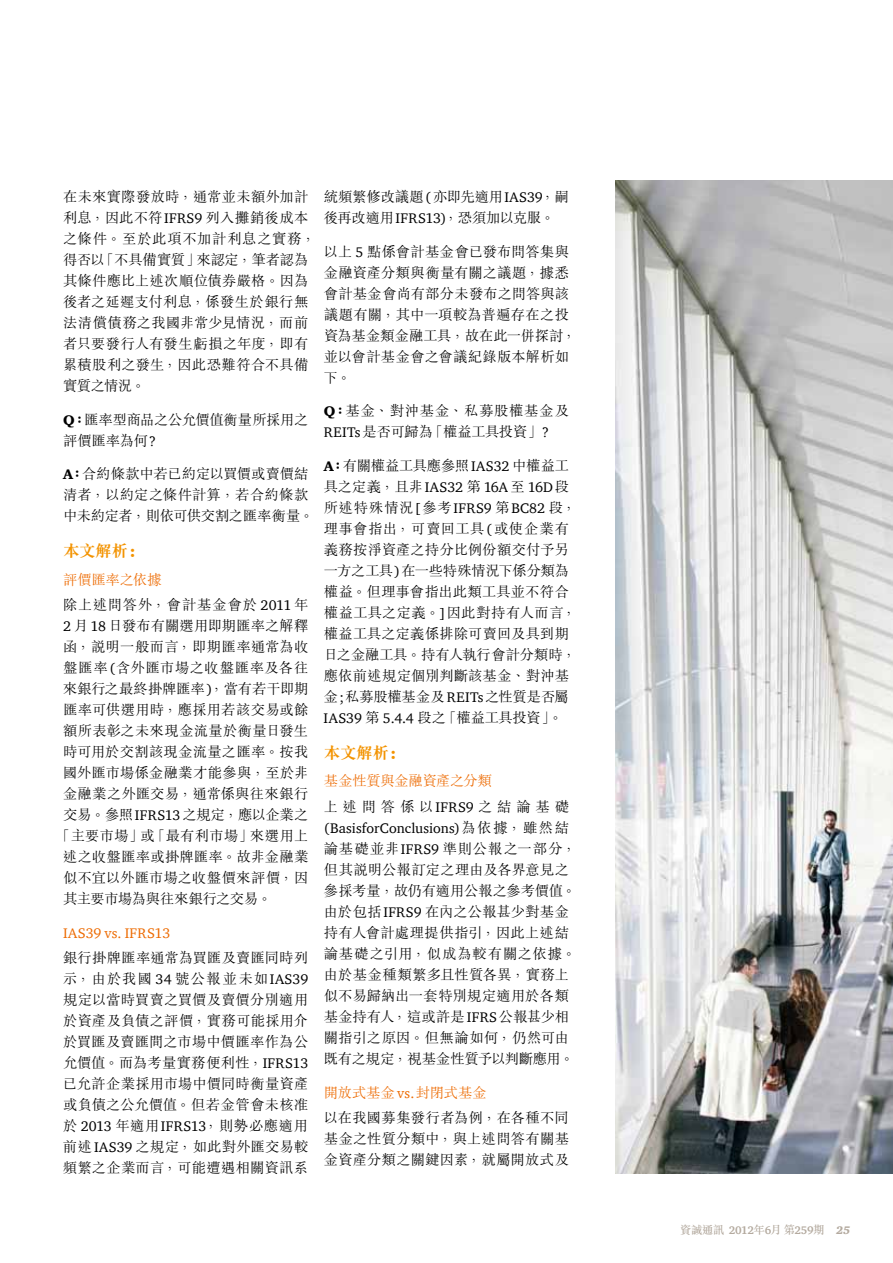
<style>
.page{position:relative;width:893px;height:1263px;background:#fff}
.page>*{position:absolute;margin:0;border:0;box-sizing:border-box;transform-origin:0 0}
.t1{font:700 16.5px "M Sung HK";letter-spacing:-.025em;color:#f39300}
.t2{font:300 14.25px/21px "M Sung HK";letter-spacing:.015em;color:#000}
.t3{font:300 14.25px/21px "M Sung HK";letter-spacing:-.005em;color:#000}
.t4{font:300 14.25px/21px "M Sung HK";letter-spacing:-.01em;color:#000}
.t5{font:14.25px "ITC Charter Com";color:#000}
.t6{font:300 14.25px/25.2px "M Sung HK";letter-spacing:.045em;color:#000}
.t7{font:300 14.25px/21px "M Sung HK";letter-spacing:-.025em;color:#000}
.t8{font:300 14.25px/21px "M Sung HK";letter-spacing:.035em;color:#000}
.t9{font:300 14.25px/25.2px "M Sung HK";letter-spacing:.005em;color:#ed6a00}
.t10{font:300 14.25px "M Sung HK";letter-spacing:-.015em;color:#000}
.t11{font:14.25px "ITC Charter Com";letter-spacing:.02em;color:#ed6a00}
.t12{font:500 11.25px "M Sung HK";letter-spacing:-.015em;color:#b4aa9f}
.s1{font-family:"ITC Charter Com";font-weight:400}
.s2{font-family:"ITC Charter Com";font-weight:900}
.s3{font-weight:800}
.s4{color:#ed6a00}
.s5{font-family:"M Sung HK";font-weight:300}
.s6{color:#000}
.s7{font-family:"ITC Charter Com";font-weight:400;color:#000}
.s8{font-family:"ITC Charter Com";font-weight:400;color:#ed6a00}
.s9{font-family:"ITC Charter Com";font-weight:700}
.s10{font-family:"ITC Charter Com";font-weight:900;font-style:italic}
</style>
<div class="page">
<img style="left:616px;top:181px;width:277px;height:993px">
<p class="t2" style="left:63px;top:185px;width:254px">在未來實際發放時，通常並未額外加計利息，因此不符<span class="s1">IFRS9</span> 列入攤銷後成本之條件。至於此項不加計利息之實務，得否以「不具備實質」來認定，筆者認為其條件應比上述次順位債券嚴格。因為後者之延遲支付利息，係發生於銀行無法清償債務之我國非常少見情況，而前者只要發行人有發生虧損之年度，即有累積股利之發生，因此恐難符合不具備實質之情況。</p>
<p class="t7" style="left:63px;top:408px;width:247px"><span class="s2">Q</span><span class="s3">：</span>匯率型商品之公允價值衡量所採用之評價匯率為何<span class="s1">?</span></p>
<p class="t3" style="left:63px;top:463px;width:252px"><span class="s2">A</span><span class="s3">：</span>合約條款中若已約定以買價或賣價結清者，以約定之條件計算，若合約條款中未約定者，則依可供交割之匯率衡量。</p>
<p class="t1" style="left:63px;top:540px;width:74px">本文解析<span class="s2">:</span></p>
<p class="t6" style="left:63px;top:566px;width:247px"><span class="s4">評價匯率之依據<br></span>除上述問答外，會計基金會於 <span class="s1">2011</span>年</p>
<p class="t2" style="left:63px;top:614px;width:247px"><span class="s1">2</span> 月<span class="s1">18</span> 日發布有關選用即期匯率之解釋</p>
<p class="t2" style="left:63px;top:635px;width:247px">函，說明一般而言，即期匯率通常為收</p>
<p class="t6" style="left:63px;top:654px;width:247px">盤匯率<span class="s1">(</span>含外匯市場之收盤匯率及各往</p>
<p class="t4" style="left:63px;top:677px;width:247px">來銀行之最終掛牌匯率<span class="s1">)</span>，當有若干即期</p>
<p class="t2" style="left:63px;top:698px;width:247px">匯率可供選用時，應採用若該交易或餘</p>
<p class="t2" style="left:63px;top:719px;width:247px">額所表彰之未來現金流量於衡量日發生</p>
<p class="t2" style="left:63px;top:740px;width:247px">時可用於交割該現金流量之匯率。按我</p>
<p class="t2" style="left:63px;top:761px;width:247px">國外匯市場係金融業才能參與，至於非</p>
<p class="t2" style="left:63px;top:782px;width:247px">金融業之外匯交易，通常係與往來銀行</p>
<p class="t3" style="left:63px;top:803px;width:247px">交易。參照<span class="s1">IFRS13</span>之規定，應以企業之</p>
<p class="t2" style="left:56px;top:824px;width:254px">「主要市場」或「最有利市場」來選用上</p>
<p class="t2" style="left:63px;top:845px;width:247px">述之收盤匯率或掛牌匯率。故非金融業</p>
<p class="t2" style="left:63px;top:866px;width:247px">似不宜以外匯市場之收盤價來評價，因</p>
<p class="t7" style="left:63px;top:888px;width:210px">其主要市場為與往來銀行之交易。</p>
<p class="t11" style="left:63px;top:924px;width:109px">IAS39 vs. IFRS13</p>
<p class="t2" style="left:63px;top:947px;width:247px;text-align:justify">銀行掛牌匯率通常為買匯及賣匯同時列示，由於我國 <span class="s1">34</span> 號公報並未如<span class="s1">IAS39</span>規定以當時買賣之買價及賣價分別適用於資產及負債之評價，實務可能採用介於買匯及賣匯間之市場中價匯率作為公允價值。而為考量實務便利性，<span class="s1">IFRS13</span>已允許企業採用市場中價同時衡量資產或負債之公允價值。但若金管會未核准於 <span class="s1">2013</span> 年適用<span class="s1">IFRS13</span>，則勢必應適用前述<span class="s1">IAS39</span> 之規定，如此對外匯交易較頻繁之企業而言，可能遭遇相關資訊系</p>
<p class="t4" style="left:324px;top:186px;width:247px">統頻繁修改議題<span class="s1">(</span>亦即先適用<span class="s1">IAS39</span>，嗣後再改適用<span class="s1">IFRS13)</span>，恐須加以克服。</p>
<p class="t2" style="left:324px;top:240px;width:254px">以上 <span class="s1">5</span> 點係會計基金會已發布問答集與金融資產分類與衡量有關之議題，據悉會計基金會尚有部分未發布之問答與該議題有關，其中一項較為普遍存在之投資為基金類金融工具，故在此一併探討，並以會計基金會之會議紀錄版本解析如下。</p>
<p class="t8" style="left:324px;top:400px;width:247px"><span class="s2">Q</span><span class="s3">：</span>基金、對沖基金、私募股權基金及<br><span class="s1">REITs</span>是否可歸為「權益工具投資」<span class="s1">?</span></p>
<p class="t10" style="left:324px;top:456px;width:247px"><span class="s2">A</span><span class="s3">：</span>有關權益工具應參照<span class="s1">IAS32</span> 中權益工</p>
<p class="t5" style="left:324px;top:478px;width:247px"><span class="s5">具之定義，且非</span>IAS32 <span class="s5">第</span> 16A<span class="s5">至</span> 16D<span class="s5">段</span></p>
<p class="t2" style="left:324px;top:497px;width:254px">所述特殊情況<span class="s1">[</span>參考<span class="s1">IFRS9</span> 第<span class="s1">BC82</span> 段，理事會指出，可賣回工具<span class="s1">(</span>或使企業有義務按淨資產之持分比例份額交付予另一方之工具<span class="s1">)</span>在一些特殊情況下係分類為權益。但理事會指出此類工具並不符合權益工具之定義。<span class="s1">]</span>因此對持有人而言，權益工具之定義係排除可賣回及具到期日之金融工具。持有人執行會計分類時，應依前述規定個別判斷該基金、對沖基金<span class="s1">;</span>私募股權基金及<span class="s1">REITs</span>之性質是否屬<br><span class="s1">IAS39</span> 第 <span class="s1">5.4.4</span> 段之「權益工具投資」。</p>
<p class="t1" style="left:324px;top:741px;width:74px">本文解析<span class="s2">:</span></p>
<p class="t9" style="left:324px;top:768px;width:247px">基金性質與金融資產之分類<br><span class="s6">上述問答係以</span><span class="s7">IFRS9</span><span class="s6">之結論基礎</span></p>
<p class="t5" style="left:324px;top:819px;width:247px">(BasisforConclusions)<span class="s5">為依據，雖然結</span></p>
<p class="t2" style="left:324px;top:837px;width:254px">論基礎並非<span class="s1">IFRS9</span> 準則公報之一部分，但其說明公報訂定之理由及各界意見之參採考量，故仍有適用公報之參考價值。由於包括<span class="s1">IFRS9</span> 在內之公報甚少對基金持有人會計處理提供指引，因此上述結論基礎之引用，似成為較有關之依據。由於基金種類繁多且性質各異，實務上似不易歸納出一套特別規定適用於各類基金持有人，這或許是<span class="s1">IFRS</span>公報甚少相關指引之原因。但無論如何，仍然可由既有之規定，視基金性質予以判斷應用。</p>
<p class="t2" style="left:324px;top:1079px;width:247px;line-height:25.2px"><span class="s4">開放式基金</span><span class="s8">vs.</span><span class="s4">封閉式基金<br></span>以在我國募集發行者為例，在各種不同</p>
<p class="t2" style="left:324px;top:1127px;width:247px">基金之性質分類中，與上述問答有關基金資產分類之關鍵因素，就屬開放式及</p>
<p class="t12" style="left:680px;top:1222px;width:172px">資誠通訊 <span class="s9">2012</span>年<span class="s9">6</span>月第<span class="s9">259</span>期 <span class="s10">25</span></p>
</div>
